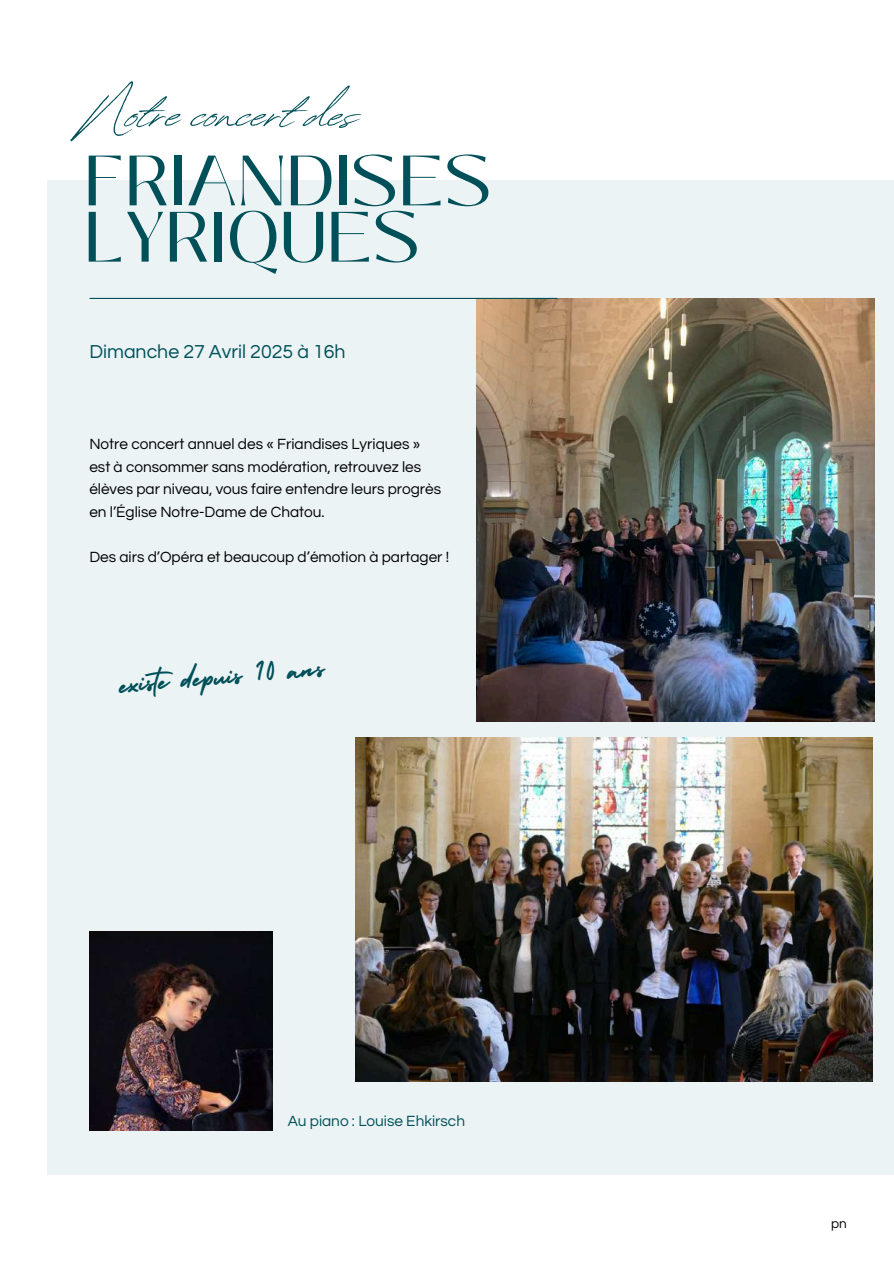
<style>
.page{position:relative;width:894px;height:1264px;background:#fff}
.page>*{position:absolute;margin:0;border:0;box-sizing:border-box;transform-origin:0 0}
.t1{font:70.8px/56.2px "Black Mango";color:#005059}
.t2{font:70.35px "Revive 80 Signature";color:#005059}
.t3{font:36.3px "Holiday";color:#005059}
.t4{font:19.5px "Questrial";color:#005059}
.t5{font:15.3px/22.5px "Questrial";color:#000}
.t6{font:15.3px "Questrial";color:#005059}
.t7{font:13.5px "Questrial";color:#000}
</style>
<div class="page">
<div style="left:47px;top:180px;width:846px;height:994px;background:#ebf3f4"></div>
<img style="left:89px;top:931px;width:184px;height:199px">
<img style="left:476px;top:299px;width:398px;height:422px">
<hr style="left:90px;top:298px;width:467px;height:1px;background:#005059">
<img style="left:355px;top:737px;width:516px;height:344px">
<h2 class="t2" style="left:84px;top:60px;width:275px">Notre concertdes</h2>
<h1 class="t1" style="left:84px;top:153px;width:409px">FRIANDISES<br>LYRIQUES</h1>
<p class="t4" style="left:89px;top:342px;width:258px">Dimanche 27 Avril 2025 à 16h</p>
<p class="t5" style="left:89px;top:433px;width:353px">Notre concert annuel des « Friandises Lyriques » est à consommer sans modération, retrouvez les élèves par niveau, vous faire entendre leurs progrès en l’Église Notre-Dame de Chatou.</p>
<p class="t5" style="left:89px;top:546px;width:361px">Des airs d’Opéra et beaucoup d’émotion à partager !</p>
<h3 class="t3" style="left:118px;top:656px;width:206px;rotate:-5deg">existe depuis 10 ans</h3>
<p class="t6" style="left:287px;top:1113px;width:179px">Au piano : Louise Ehkirsch</p>
<p class="t7" style="left:830px;top:1216px;width:17px">pn</p>
</div>
